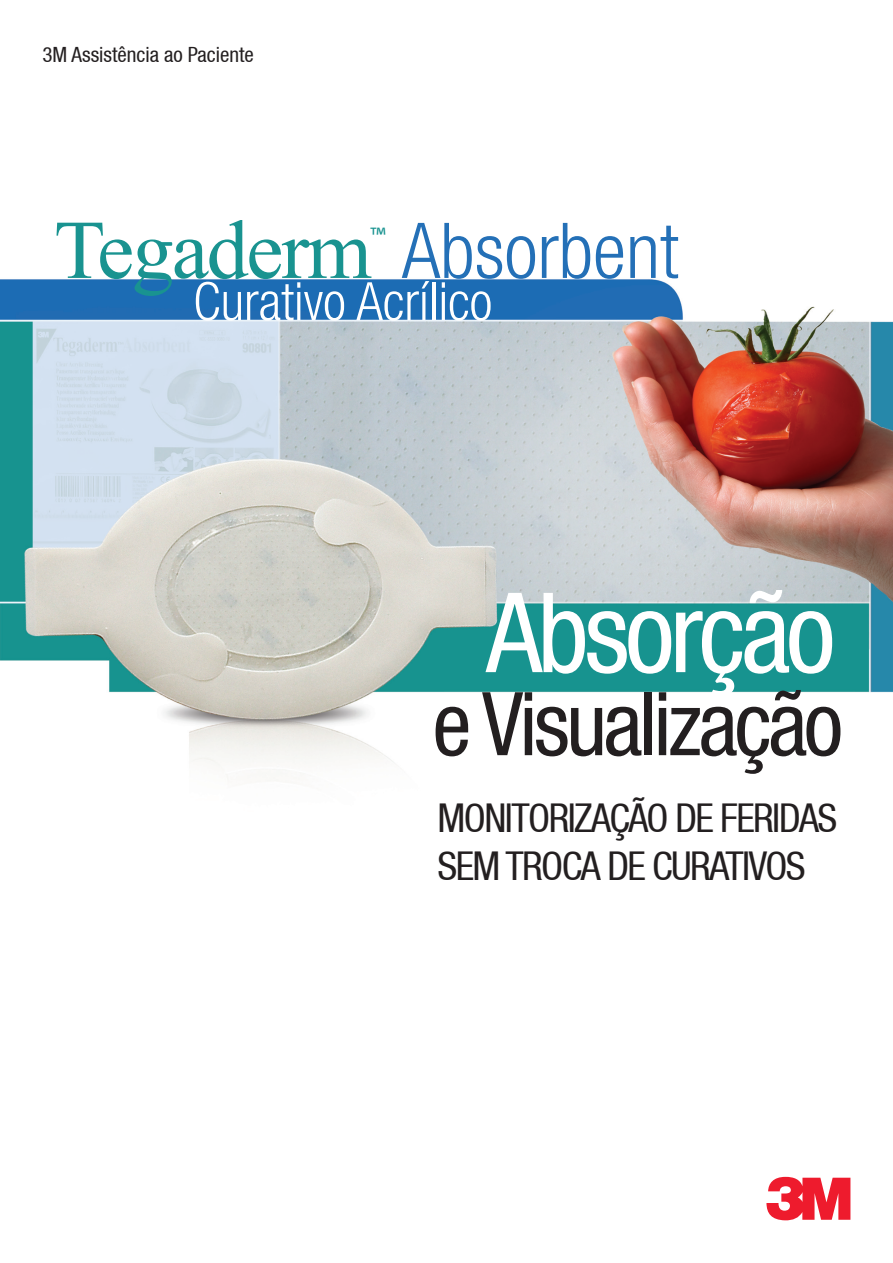
<style>
.page{position:relative;width:893px;height:1263px;background:#fff}
.page>*{position:absolute;margin:0;border:0;box-sizing:border-box;transform-origin:0 0}
.t1{font:condensed 111px "Helvetica Neue";color:#fff}
.t2{font:condensed 88.05px "Helvetica Neue";letter-spacing:-.04em;color:#231f20}
.t3{font:300 condensed 77.1px "Helvetica Neue LT Std";color:#2470b7}
.t4{font:300 condensed 52.8px "Helvetica Neue LT Std";color:#fff}
.t5{font:condensed 39.75px/47.7px "Helvetica Neue";letter-spacing:-.04em;color:#231f20}
.t6{font:25.65px "Myriad Pro";color:#199390}
.t7{font:condensed 21px "Helvetica Neue";color:#231f20}
.s1{font-family:"Times New Roman";font-weight:400;font-stretch:normal;font-size:83.4px;color:#199390}
</style>
<div class="page">
<img style="left:0;top:279px;width:893px;height:502px">
<svg style="left:766px;top:1177px;width:84px;height:43px"></svg>
<p class="t7" style="left:43px;top:43px;width:213px">3M ASSISTÊNCIA AO PACIENTE</p>
<h3 class="t3" style="left:54px;top:206px;width:626px"><span class="s1">Tegaderm</span> Absorbent</h3>
<p class="t6" style="left:370px;top:221px;width:17px">™</p>
<h3 class="t4" style="left:193px;top:271px;width:301px">Curativo Acrílico</h3>
<h1 class="t1" style="left:486px;top:569px;width:350px">ABSORÇÃO</h1>
<h2 class="t2" style="left:432px;top:673px;width:412px">E VISUALIZAÇÃO</h2>
<p class="t5" style="left:438px;top:794px;width:401px">MONITORIZAÇÃO DE FERIDAS<br>SEM TROCA DE CURATIVOS</p>
</div>
